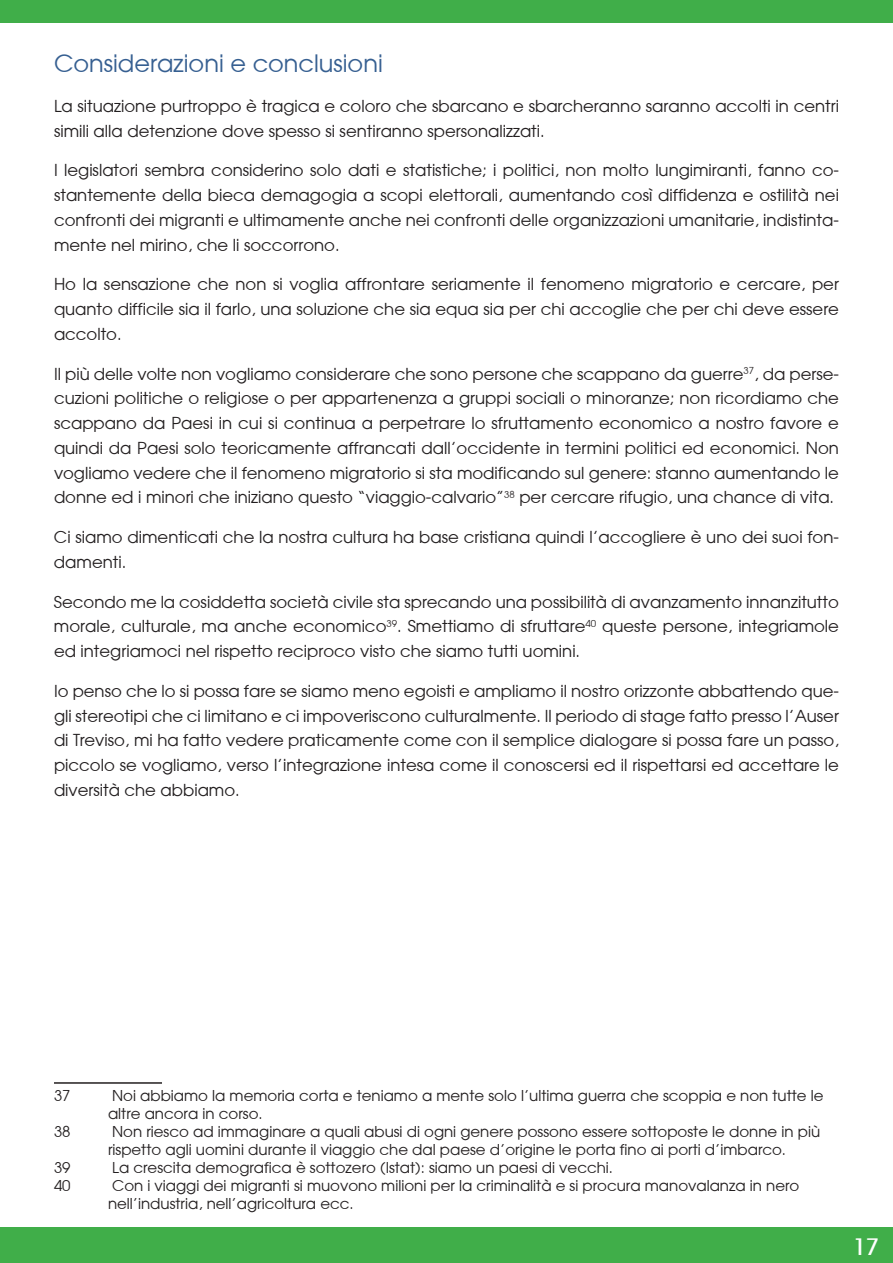
<style>
.page{position:relative;width:893px;height:1263px;background:#fff}
.page>*{position:absolute;margin:0;border:0;box-sizing:border-box;transform-origin:0 0}
.t1{font:24px "Avant Garde";color:#365f91}
.t2{font:700 22.5px "Avant Garde";color:#fff}
.t3{font:16.5px/24.8px "Avant Garde";color:#231f20;text-align:justify}
.t4{font:15px/18px "Avant Garde";color:#231f20}
</style>
<div class="page">
<div style="left:0;top:0;width:893px;height:23px;background:#40ae49"></div>
<div style="left:0;top:1227px;width:893px;height:36px;background:#40ae49"></div>
<hr style="left:54px;top:1082px;width:108px;height:2px;background:#231f20">
<h1 class="t1" style="left:54px;top:48px;width:330px">Considerazioni e conclusioni</h1>
<p class="t3" style="left:54px;top:93px;width:786px">La situazione purtroppo è tragica e coloro che sbarcano e sbarcheranno saranno accolti in centri simili alla detenzione dove spesso si sentiranno spersonalizzati.</p>
<p class="t3" style="left:54px;top:158px;width:786px">I legislatori sembra considerino solo dati e statistiche; i politici, non molto lungimiranti, fanno co&shy;stantemente della bieca demagogia a scopi elettorali, aumentando così diffidenza e ostilità nei confronti dei migranti e ultimamente anche nei confronti delle organizzazioni umanitarie, indistinta&shy;mente nel mirino, che li soccorrono.</p>
<p class="t3" style="left:54px;top:272px;width:786px">Ho la sensazione che non si voglia affrontare seriamente il fenomeno migratorio e cercare, per quanto difficile sia il farlo, una soluzione che sia equa sia per chi accoglie che per chi deve essere accolto.</p>
<p class="t3" style="left:54px;top:361px;width:786px">Il più delle volte non vogliamo considerare che sono persone che scappano da guerre<sup>37</sup>, da perse&shy;cuzioni politiche o religiose o per appartenenza a gruppi sociali o minoranze; non ricordiamo che scappano da Paesi in cui si continua a perpetrare lo sfruttamento economico a nostro favore e quindi da Paesi solo teoricamente affrancati dall’occidente in termini politici ed economici. Non vogliamo vedere che il fenomeno migratorio si sta modificando sul genere: stanno aumentando le donne ed i minori che iniziano questo “viaggio-calvario”<sup>38</sup> per cercare rifugio, una chance di vita.</p>
<p class="t3" style="left:54px;top:524px;width:786px">Ci siamo dimenticati che la nostra cultura ha base cristiana quindi l’accogliere è uno dei suoi fon&shy;damenti.</p>
<p class="t3" style="left:54px;top:589px;width:786px">Secondo me la cosiddetta società civile sta sprecando una possibilità di avanzamento innanzitutto morale, culturale, ma anche economico<sup>39</sup>. Smettiamo di sfruttare<sup>40</sup> queste persone, integriamole ed integriamoci nel rispetto reciproco visto che siamo tutti uomini.</p>
<p class="t3" style="left:54px;top:678px;width:786px">Io penso che lo si possa fare se siamo meno egoisti e ampliamo il nostro orizzonte abbattendo que&shy;gli stereotipi che ci limitano e ci impoveriscono culturalmente. Il periodo di stage fatto presso l’Auser di Treviso, mi ha fatto vedere praticamente come con il semplice dialogare si possa fare un passo, piccolo se vogliamo, verso l’integrazione intesa come il conoscersi ed il rispettarsi ed accettare le diversità che abbiamo.</p>
<p class="t4" style="left:54px;top:1086px;width:18px">37</p>
<p class="t4" style="left:108px;top:1086px;width:717px">Noi abbiamo la memoria corta e teniamo a mente solo l’ultima guerra che scoppia e non tutte le altre ancora in corso.</p>
<p class="t4" style="left:54px;top:1122px;width:18px">38</p>
<p class="t4" style="left:108px;top:1122px;width:714px">Non riesco ad immaginare a quali abusi di ogni genere possono essere sottoposte le donne in più rispetto agli uomini durante il viaggio che dal paese d’origine le porta fino ai porti d’imbarco.</p>
<p class="t4" style="left:54px;top:1158px;width:18px">39</p>
<p class="t4" style="left:112px;top:1158px;width:502px">La crescita demografica è sottozero (Istat): siamo un paesi di vecchi.</p>
<p class="t4" style="left:54px;top:1176px;width:18px">40</p>
<p class="t4" style="left:108px;top:1176px;width:693px">Con i viaggi dei migranti si muovono milioni per la criminalità e si procura manovalanza in nero nell’industria, nell’agricoltura ecc.</p>
<h2 class="t2" style="left:853px;top:1233px;width:28px">17</h2>
</div>
